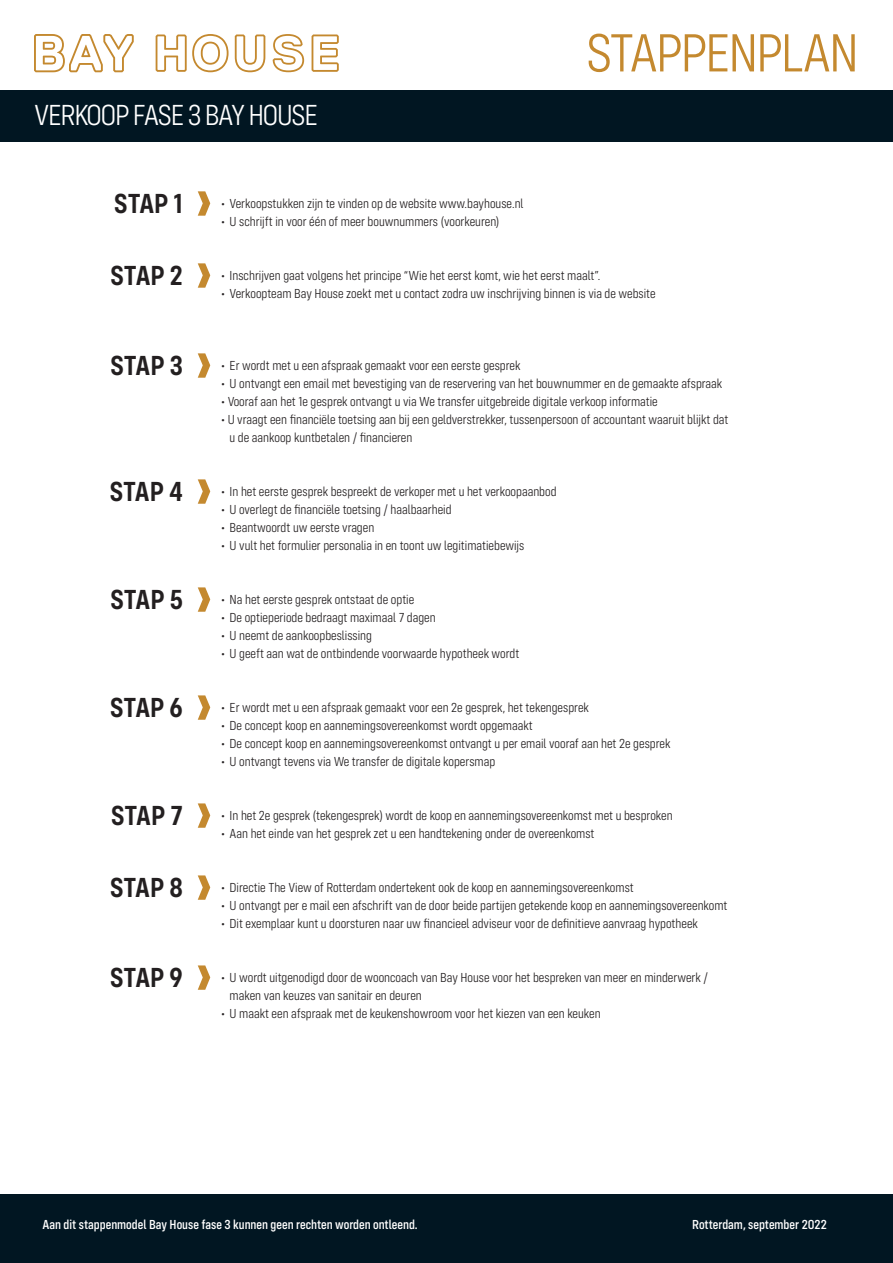
<style>
.page{position:relative;width:893px;height:1263px;background:#fff}
.page>*{position:absolute;margin:0;border:0;box-sizing:border-box;transform-origin:0 0}
.t1{font:300 55.5px "Config Condensed";letter-spacing:-.04em;color:#c4892f}
.t2{font:300 30px "Config Condensed";letter-spacing:-.04em;color:#fff}
.t3{font:600 28.5px "Config Condensed";letter-spacing:-.005em;color:#231f20}
.t4{font:300 13.5px/18px "Config Condensed";color:#231f20}
.t5{font:500 13.5px "Config Condensed";color:#fff}
</style>
<div class="page">
<div style="left:0;top:1195px;width:893px;height:68px;background:#011622"></div>
<div style="left:0;top:90px;width:893px;height:51px;background:#011622"></div>
<svg style="left:34px;top:34px;width:100px;height:38px"></svg>
<svg style="left:156px;top:34px;width:183px;height:38px"></svg>
<svg style="left:198px;top:191px;width:12px;height:25px"></svg>
<svg style="left:198px;top:263px;width:12px;height:25px"></svg>
<svg style="left:198px;top:353px;width:12px;height:25px"></svg>
<svg style="left:198px;top:479px;width:12px;height:25px"></svg>
<svg style="left:198px;top:587px;width:12px;height:25px"></svg>
<svg style="left:198px;top:695px;width:12px;height:25px"></svg>
<svg style="left:198px;top:803px;width:12px;height:25px"></svg>
<svg style="left:198px;top:875px;width:12px;height:25px"></svg>
<svg style="left:198px;top:965px;width:12px;height:25px"></svg>
<h2 class="t2" style="left:34px;top:99px;width:286px">VERKOOP FASE 3 BAY HOUSE</h2>
<h3 class="t3" style="left:114px;top:187px;width:70px">STAP 1</h3>
<p class="t4" style="left:221px;top:195px;width:304px">• Verkoopstukken zijn te vinden op de website www.bayhouse.nl</p>
<p class="t4" style="left:221px;top:213px;width:280px">• U schrijft in voor één of meer bouwnummers (voorkeuren)</p>
<h1 class="t1" style="left:586px;top:22px;width:274px">STAPPENPLAN</h1>
<h3 class="t3" style="left:111px;top:259px;width:74px">STAP 2</h3>
<p class="t4" style="left:221px;top:267px;width:381px">• Inschrijven gaat volgens het principe “Wie het eerst komt, wie het eerst maalt”.</p>
<p class="t4" style="left:221px;top:285px;width:436px">• Verkoopteam Bay House zoekt met u contact zodra uw inschrijving binnen is via de website</p>
<h3 class="t3" style="left:110px;top:349px;width:74px">STAP 3</h3>
<p class="t4" style="left:221px;top:357px;width:301px">• Er wordt met u een afspraak gemaakt voor een eerste gesprek</p>
<p class="t4" style="left:221px;top:375px;width:503px">• U ontvangt een email met bevestiging van de reservering van het bouwnummer en de gemaakte afspraak</p>
<p class="t4" style="left:221px;top:393px;width:438px">• Vooraf aan het 1e gesprek ontvangt u via We transfer uitgebreide digitale verkoop informatie</p>
<p class="t4" style="left:230px;top:411px;width:500px;text-indent:-9px">• U vraagt een financiële toetsing aan bij een geldverstrekker, tussenpersoon of accountant waaruit blijkt dat u de aankoop kuntbetalen / financieren</p>
<h3 class="t3" style="left:110px;top:475px;width:75px">STAP 4</h3>
<p class="t4" style="left:221px;top:483px;width:337px">• In het eerste gesprek bespreekt de verkoper met u het verkoopaanbod</p>
<p class="t4" style="left:221px;top:501px;width:232px">• U overlegt de financiële toetsing / haalbaarheid</p>
<p class="t4" style="left:221px;top:519px;width:155px">• Beantwoordt uw eerste vragen</p>
<p class="t4" style="left:221px;top:537px;width:305px">• U vult het formulier personalia in en toont uw legitimatiebewijs</p>
<h3 class="t3" style="left:110px;top:583px;width:74px">STAP 5</h3>
<p class="t4" style="left:221px;top:591px;width:195px">• Na het eerste gesprek ontstaat de optie</p>
<p class="t4" style="left:221px;top:609px;width:216px">• De optieperiode bedraagt maximaal 7 dagen</p>
<p class="t4" style="left:221px;top:627px;width:152px">• U neemt de aankoopbeslissing</p>
<p class="t4" style="left:221px;top:645px;width:300px">• U geeft aan wat de ontbindende voorwaarde hypotheek wordt</p>
<h3 class="t3" style="left:110px;top:691px;width:74px">STAP 6</h3>
<p class="t4" style="left:221px;top:699px;width:369px">• Er wordt met u een afspraak gemaakt voor een 2e gesprek, het tekengesprek</p>
<p class="t4" style="left:221px;top:717px;width:313px">• De concept koop en aannemingsovereenkomst wordt opgemaakt</p>
<p class="t4" style="left:221px;top:735px;width:451px">• De concept koop en aannemingsovereenkomst ontvangt u per email vooraf aan het 2e gesprek</p>
<p class="t4" style="left:221px;top:753px;width:276px">• U ontvangt tevens via We transfer de digitale kopersmap</p>
<h3 class="t3" style="left:111px;top:799px;width:73px">STAP 7</h3>
<p class="t4" style="left:221px;top:807px;width:453px">• In het 2e gesprek (tekengesprek) wordt de koop en aannemingsovereenkomst met u besproken</p>
<p class="t4" style="left:221px;top:825px;width:375px">• Aan het einde van het gesprek zet u een handtekening onder de overeenkomst</p>
<h3 class="t3" style="left:110px;top:871px;width:74px">STAP 8</h3>
<p class="t4" style="left:221px;top:879px;width:414px">• Directie The View of Rotterdam ondertekent ook de koop en aannemingsovereenkomst</p>
<p class="t4" style="left:221px;top:897px;width:508px">• U ontvangt per e mail een afschrift van de door beide partijen getekende koop en aannemingsovereenkomt</p>
<p class="t4" style="left:221px;top:915px;width:478px">• Dit exemplaar kunt u doorsturen naar uw financieel adviseur voor de definitieve aanvraag hypotheek</p>
<h3 class="t3" style="left:110px;top:961px;width:74px">STAP 9</h3>
<p class="t4" style="left:230px;top:969px;width:480px;text-indent:-9px">• U wordt uitgenodigd door de wooncoach van Bay House voor het bespreken van meer en minderwerk / maken van keuzes van sanitair en deuren</p>
<p class="t4" style="left:221px;top:1005px;width:381px">• U maakt een afspraak met de keukenshowroom voor het kiezen van een keuken</p>
<p class="t5" style="left:43px;top:1217px;width:377px">Aan dit stappenmodel Bay House fase 3 kunnen geen rechten worden ontleend.</p>
<p class="t5" style="left:692px;top:1217px;width:136px">Rotterdam, september 2022</p>
</div>
